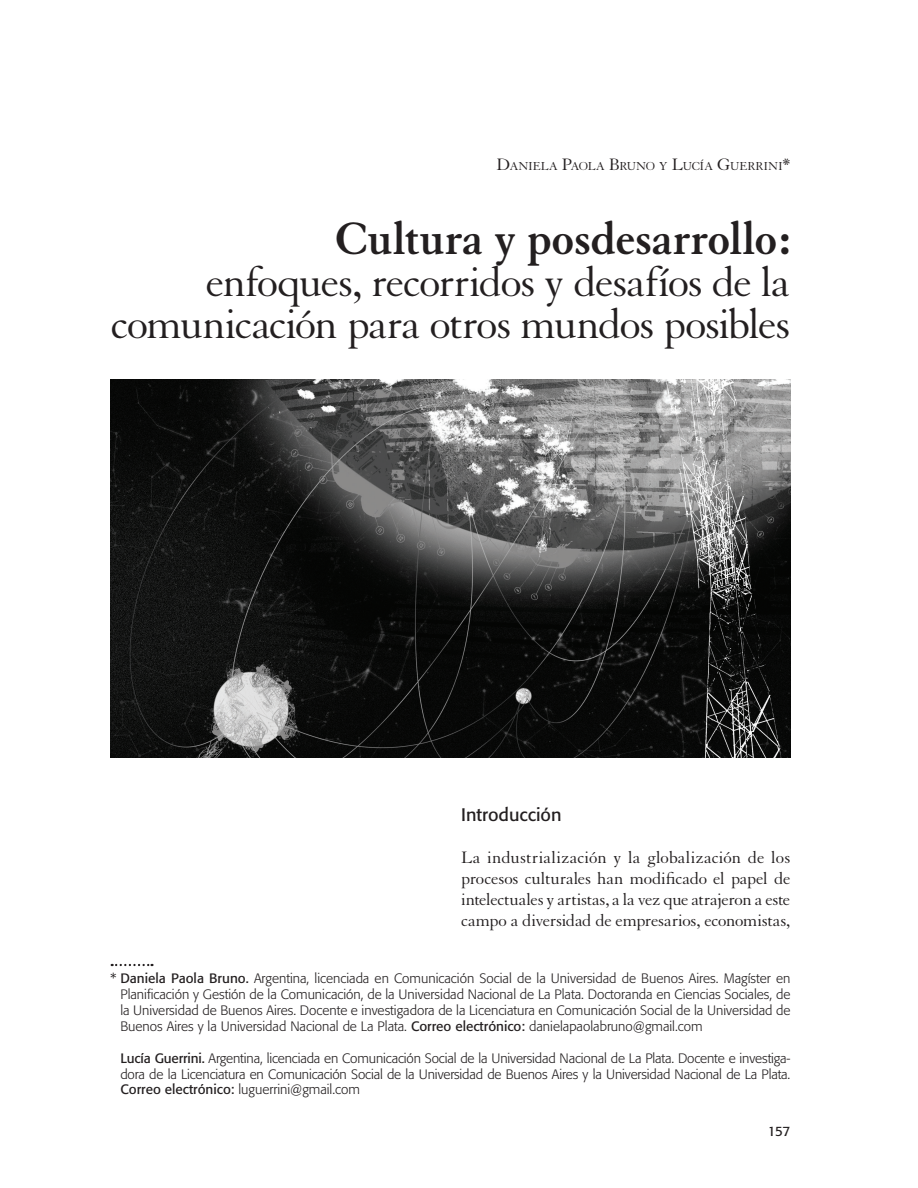
<style>
.page{position:relative;width:918px;height:1188px;background:#fff}
.page>*{position:absolute;margin:0;border:0;box-sizing:border-box;transform-origin:0 0}
.titulo_articulo{font:700 49.5px "Granjon";letter-spacing:-.005em;color:#231f20}
.titulo_articulo-2{font:45px/42px "Granjon";letter-spacing:-.03em;color:#231f20;text-align:right}
.cuerpo_de_texto_SIN{font:18px/21px "Granjon";letter-spacing:-.02em;color:#231f20;text-align:justify}
.subtitulos{font:18px "Formata";color:#231f20}
.pie_autor{font:300 13.5px/15.9px "Formata";color:#231f20;text-align:justify}
.t1{font:13.5px "Formata";color:#231f20}
.autor_articulo{font:12.6px "Granjon";color:#231f20}
.s1{font-size:18px}
.s2{font-weight:400}
.s3{color:#fff}
</style>
<div class="page">
<svg style="left:112px;top:964px;width:41px;height:2px"></svg>
<img style="left:111px;top:380px;width:679px;height:378px">
<p class="autor_articulo" style="left:497px;top:159px;width:295px"><span class="s1">D</span>ANIELA <span class="s1">P</span>AOLA <span class="s1">B</span>RUNO Y <span class="s1">L</span>UCÍA <span class="s1">G</span>UERRINI<span class="s1">*</span></p>
<p class="titulo_articulo" style="left:335px;top:211px;width:457px">Cultura y posdesarrollo:</p>
<p class="titulo_articulo-2" style="left:111px;top:262px;width:681px">enfoques, recorridos y desafíos de la comunicación para otros mundos posibles</p>
<p class="subtitulos" style="left:461px;top:804px;width:102px">Introducción</p>
<p class="cuerpo_de_texto_SIN" style="left:461px;top:847px;width:331px">La industrialización y la globalización de los procesos culturales han modificado el papel de intelectuales y artistas, a la vez que atrajeron a este campo a diversidad de empresarios, economistas,</p>
<p class="pie_autor" style="left:120px;top:971px;width:672px;text-indent:-10px">* <span class="s2">Daniela Paola Bruno.</span> Argentina, licenciada en Comunicación Social de la Universidad de Buenos Aires. Magíster en Planificación y Gestión de la Comunicación, de la Universidad Nacional de La Plata. Doctoranda en Ciencias Sociales, de la Universidad de Buenos Aires. Docente e investigadora de la Licenciatura en Comunicación Social de la Universidad de Buenos Aires y la Universidad Nacional de La Plata. <span class="s2">Correo electrónico:</span> danielapaolabruno@gmail.com</p>
<p class="pie_autor" style="left:120px;top:1050px;width:672px;text-indent:-10px"><span class="s3">*</span> <span class="s2">Lucía Guerrini.</span> Argentina, licenciada en Comunicación Social de la Universidad Nacional de La Plata. Docente e investiga&shy;dora de la Licenciatura en Comunicación Social de la Universidad de Buenos Aires y la Universidad Nacional de La Plata.<br><span class="s2">Correo electrónico:</span> luguerrini@gmail.com</p>
<p class="t1" style="left:768px;top:1123px;width:24px">157</p>
</div>
